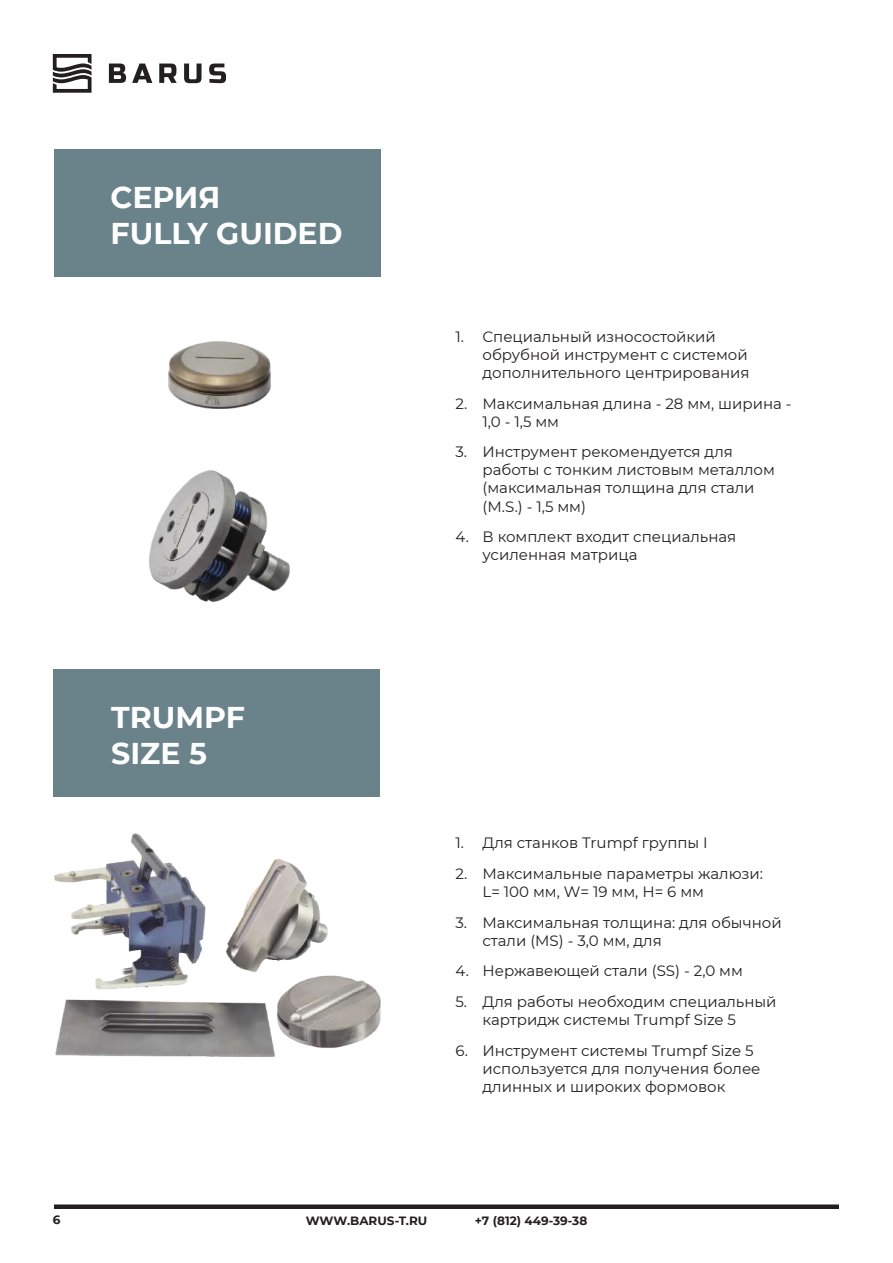
<style>
.page{position:relative;width:893px;height:1263px;background:#fff}
.page>*{position:absolute;margin:0;border:0;box-sizing:border-box;transform-origin:0 0}
.t1{font:700 30px/36px "Montserrat";color:#fff}
.t2{font:15px/18px "Montserrat";color:#231f20}
.t3{font:700 12px "Montserrat";color:#231f20}
</style>
<div class="page">
<div style="left:54px;top:1204px;width:785px;height:5px;background:#231f20"></div>
<svg style="left:109px;top:64px;width:17px;height:19px"></svg>
<svg style="left:132px;top:64px;width:20px;height:19px"></svg>
<svg style="left:159px;top:64px;width:18px;height:19px"></svg>
<svg style="left:184px;top:64px;width:18px;height:19px"></svg>
<svg style="left:209px;top:64px;width:17px;height:19px"></svg>
<svg style="left:53px;top:54px;width:39px;height:39px"></svg>
<div style="left:54px;top:149px;width:326px;height:127px;background:#6a828a"></div>
<div style="left:54px;top:669px;width:326px;height:127px;background:#6a828a"></div>
<img style="left:168px;top:341px;width:102px;height:68px">
<img style="left:149px;top:470px;width:140px;height:132px">
<img style="left:54px;top:833px;width:326px;height:224px">
<h1 class="t1" style="left:111px;top:177px;width:233px">СЕРИЯ<br>FULLY GUIDED</h1>
<h1 class="t1" style="left:111px;top:697px;width:135px">TRUMPF<br>SIZE 5</h1>
<p class="t2" style="left:482px;top:327px;width:269px;text-indent:-27px">1. Специальный износостойкий обрубной инструмент с системой дополнительного центрирования</p>
<p class="t2" style="left:482px;top:394px;width:311px;text-indent:-27px">2. Максимальная длина - 28 мм, ширина -<br>1,0 - 1,5 мм</p>
<p class="t2" style="left:482px;top:443px;width:294px;text-indent:-27px">3. Инструмент рекомендуется для работы с тонким листовым металлом (максимальная толщина для стали (М.S.) - 1,5 мм)</p>
<p class="t2" style="left:482px;top:527px;width:255px;text-indent:-27px">4. В комплект входит специальная усиленная матрица</p>
<p class="t2" style="left:455px;top:833px;width:254px">1. Для станков Trumpf группы I</p>
<p class="t2" style="left:482px;top:864px;width:282px;text-indent:-27px">2. Максимальные параметры жалюзи:<br>L= 100 мм, W= 19 мм, Н= 6 мм</p>
<p class="t2" style="left:482px;top:913px;width:301px;text-indent:-27px">3. Максимальная толщина: для обычной стали (MS) - 3,0 мм, для</p>
<p class="t2" style="left:455px;top:961px;width:289px">4. Нержавеющей стали (SS) - 2,0 мм</p>
<p class="t2" style="left:482px;top:992px;width:296px;text-indent:-27px">5. Для работы необходим специальный картридж системы Trumpf Size 5</p>
<p class="t2" style="left:482px;top:1041px;width:280px;text-indent:-27px">6. Инструмент системы Trumpf Size 5 используется для получения более длинных и широких формовок</p>
<p class="t3" style="left:53px;top:1211px;width:9px">6</p>
<p class="t3" style="left:306px;top:1212px;width:123px">WWW.BARUS-T.RU</p>
<p class="t3" style="left:475px;top:1212px;width:114px">+7 (812) 449-39-38</p>
</div>
